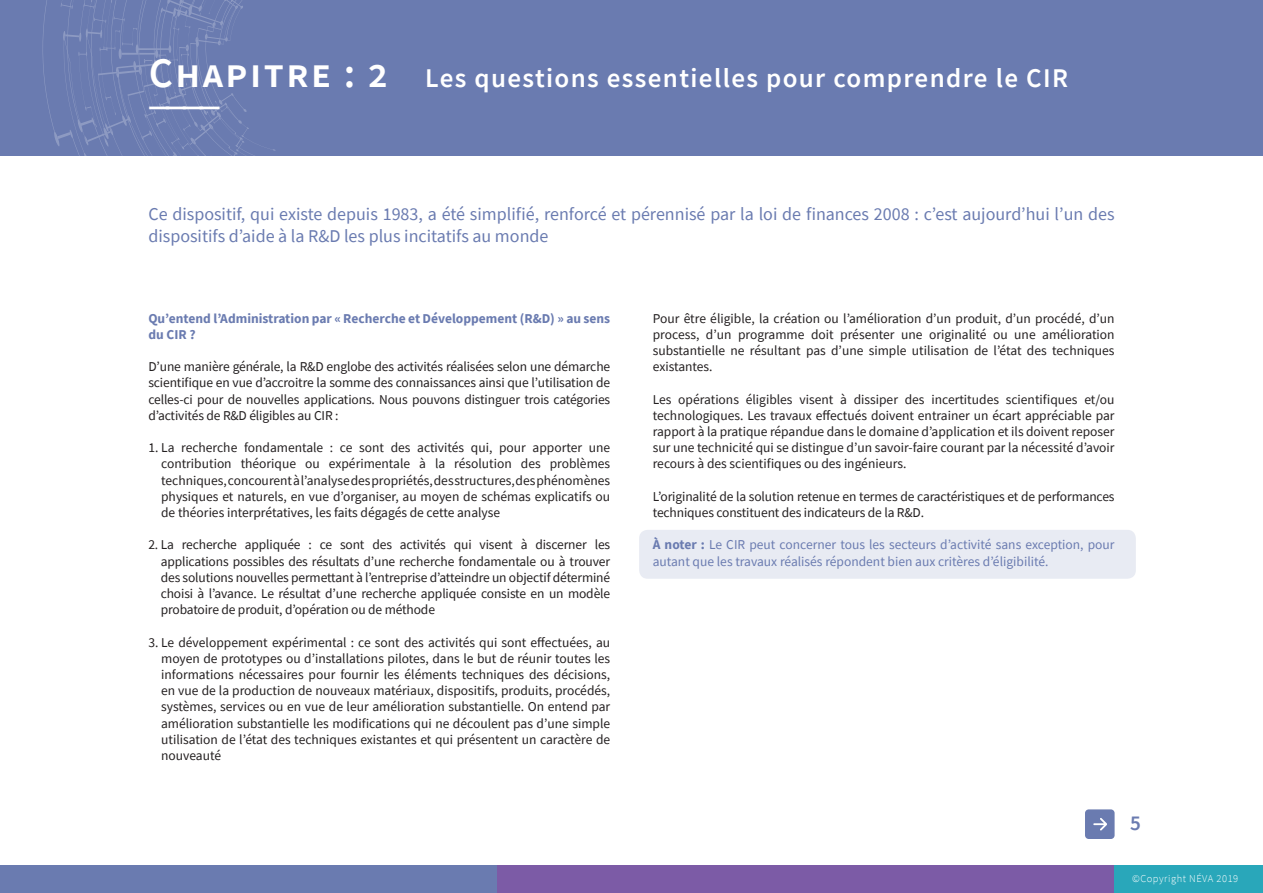
<style>
.page{position:relative;width:1263px;height:893px;background:#fff}
.page>*{position:absolute;margin:0;border:0;box-sizing:border-box;transform-origin:0 0}
.t1{font:600 42px "Source Sans Pro";color:#fff}
.t2{font:600 27px "Source Sans Pro";letter-spacing:.05em;color:#fff}
.t3{font:600 21px "Source Sans Pro";color:#6a7bb0}
.t4{font:18px/21.6px "Source Sans Pro";color:#6a7bb0}
.t5{font:13.5px/16.2px "Source Sans Pro";letter-spacing:-.01em;color:#231f20;text-align:justify}
.t6{font:13.5px/16.2px "Source Sans Pro";color:#6a7bb0}
.t7{font:700 13.5px/16.2px "Source Sans Pro";color:#6a7bb0}
.t8{font:300 10.5px "Source Sans Pro";letter-spacing:.05em;color:#fff}
.s1{font-weight:700}
</style>
<div class="page">
<div style="left:0;top:0;width:1263px;height:155px;background:#6a7bb0"></div>
<svg style="left:41px;top:0;width:280px;height:156px"></svg>
<div style="left:639px;top:530px;width:497px;height:49px;background:#e8ebf3;border-radius:9px"></div>
<div style="left:0;top:865px;width:1263px;height:28px;background:#6a7bb0"></div>
<div style="left:497px;top:865px;width:766px;height:28px;background:#7c5ba6"></div>
<div style="left:1114px;top:865px;width:149px;height:28px;background:#29a7ba"></div>
<svg style="left:1085px;top:809px;width:29px;height:30px"></svg>
<p class="t1" style="left:149px;top:45px;width:240px">Chapitre : 2</p>
<p class="t2" style="left:425px;top:61px;width:644px">Les questions essentielles pour comprendre le CIR</p>
<p class="t1" style="left:149px;top:62px;width:73px">____</p>
<p class="t4" style="left:148px;top:204px;width:968px">Ce dispositif, qui existe depuis 1983, a été simplifié, renforcé et pérennisé par la loi de finances 2008 : c’est aujourd’hui l’un des dispositifs d’aide à la R&amp;D les plus incitatifs au monde</p>
<p class="t7" style="left:148px;top:310px;width:463px">Qu’entend l’Administration par « Recherche et Développement (R&amp;D) » au sens du CIR ?</p>
<p class="t5" style="left:148px;top:358px;width:463px">D’une manière générale, la R&amp;D englobe des activités réalisées selon une démarche scientifique en vue d’accroitre la somme des connaissances ainsi que l’utilisation de celles-ci pour de nouvelles applications. Nous pouvons distinguer trois catégories d’activités de R&amp;D éligibles au CIR :</p>
<p class="t5" style="left:161px;top:439px;width:451px;text-indent:-13px">1. La recherche fondamentale : ce sont des activités qui, pour apporter une contribution théorique ou expérimentale à la résolution des problèmes techniques, concourent à l’analyse des propriétés, des structures, des phénomènes physiques et naturels, en vue d’organiser, au moyen de schémas explicatifs ou de théories interprétatives, les faits dégagés de cette analyse</p>
<p class="t5" style="left:161px;top:537px;width:451px;text-indent:-12px">2. La recherche appliquée : ce sont des activités qui visent à discerner les applications possibles des résultats d’une recherche fondamentale ou à trouver des solutions nouvelles permettant à l’entreprise d’atteindre un objectif déterminé choisi à l’avance. Le résultat d’une recherche appliquée consiste en un modèle probatoire de produit, d’opération ou de méthode</p>
<p class="t5" style="left:161px;top:634px;width:451px;text-indent:-13px">3. Le développement expérimental : ce sont des activités qui sont effectuées, au moyen de prototypes ou d’installations pilotes, dans le but de réunir toutes les informations nécessaires pour fournir les éléments techniques des décisions, en vue de la production de nouveaux matériaux, dispositifs, produits, procédés, systèmes, services ou en vue de leur amélioration substantielle. On entend par amélioration substantielle les modifications qui ne découlent pas d’une simple utilisation de l’état des techniques existantes et qui présentent un caractère de nouveauté</p>
<p class="t5" style="left:653px;top:310px;width:463px">Pour être éligible, la création ou l’amélioration d’un produit, d’un procédé, d’un process, d’un programme doit présenter une originalité ou une amélioration substantielle ne résultant pas d’une simple utilisation de l’état des techniques existantes.</p>
<p class="t5" style="left:653px;top:391px;width:463px">Les opérations éligibles visent à dissiper des incertitudes scientifiques et/ou technologiques. Les travaux effectués doivent entrainer un écart appréciable par rapport à la pratique répandue dans le domaine d’application et ils doivent reposer sur une technicité qui se distingue d’un savoir-faire courant par la nécessité d’avoir recours à des scientifiques ou des ingénieurs.</p>
<p class="t5" style="left:653px;top:488px;width:463px">L’originalité de la solution retenue en termes de caractéristiques et de performances techniques constituent des indicateurs de la R&amp;D.</p>
<p class="t6" style="left:653px;top:537px;width:463px"><span class="s1">À noter :</span> Le CIR peut concerner tous les secteurs d’activité sans exception, pour autant que les travaux réalisés répondent bien aux critères d’éligibilité.</p>
<p class="t3" style="left:1130px;top:809px;width:12px">5</p>
<p class="t8" style="left:1132px;top:872px;width:108px">©Copyright NÉVA 2019</p>
</div>
